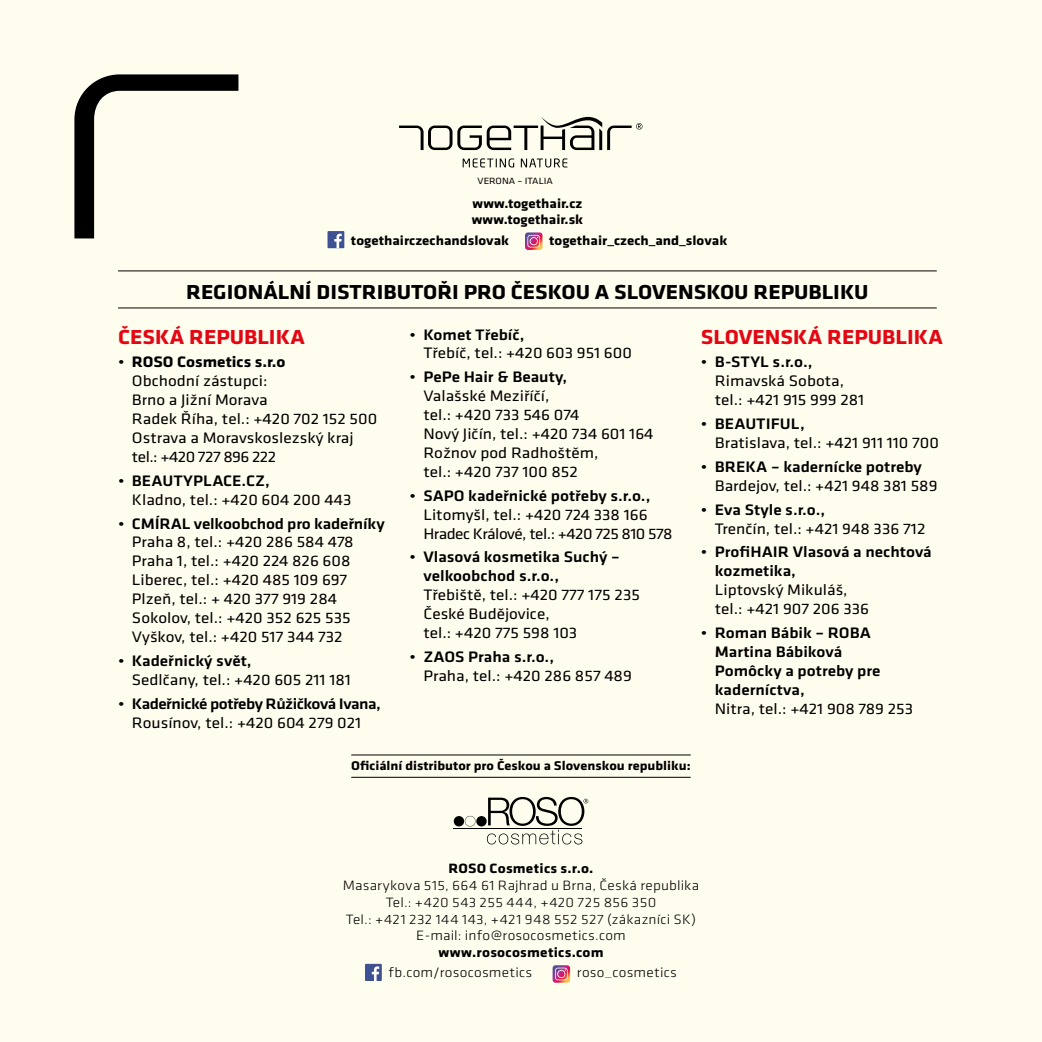
<style>
.page{position:relative;width:1042px;height:1042px;background:#fffdee}
.page>*{position:absolute;margin:0;border:0;box-sizing:border-box;transform-origin:0 0}
.t1{font:700 21px "Klavika";color:#000;scale:1.1 1}
.t2{font:700 21px "Klavika";color:#e30613;scale:1.1 1}
.t3{font:15.75px/18.9px "Klavika";color:#000;scale:1.1 1}
.t4{font:500 15.75px/18.9px "Klavika";color:#000;scale:1.1 1}
.t5{font:15.75px/18.9px "Klavika";letter-spacing:-.03em;color:#000;scale:1.1 1}
.t6{font:500 15.75px/18.9px "Klavika";letter-spacing:-.03em;color:#000;text-align:center;scale:1.1 1}
.t7{font:300 14px/16.8px "Klavika";letter-spacing:.015em;color:#000;text-align:center;scale:1.1 1}
.t8{font:700 14px "Klavika";letter-spacing:.015em;color:#000;scale:1.1 1}
.t9{font:700 13.65px/16.4px "Klavika";color:#000;scale:1.1 1}
.t10{font:700 13.12px "Klavika";color:#000;scale:1.1 1}
.t11{font:9.45px "Klavika";color:#000;scale:1.1 1}
.s1{font-weight:700}
.s2{font-weight:500}
.s3{font-weight:400}
</style>
<div class="page">
<div style="left:454px;top:816px;width:10px;height:10px;background:#000;border-radius:50%"></div>
<svg style="left:465px;top:816px;width:10px;height:10px"></svg>
<div style="left:476px;top:816px;width:11px;height:10px;background:#000;border-radius:50%"></div>
<hr style="left:454px;top:828px;width:128px;height:1px;background:#000">
<svg style="left:487px;top:797px;width:101px;height:47px"></svg>
<div style="left:327px;top:231px;width:17px;height:17px;background:#3e5293"></div>
<svg style="left:334px;top:234px;width:8px;height:14px"></svg>
<svg style="left:525px;top:232px;width:17px;height:18px"></svg>
<hr style="left:351px;top:777px;width:340px;height:1px;background:#000">
<hr style="left:351px;top:754px;width:340px;height:1px;background:#000">
<div style="left:365px;top:964px;width:17px;height:17px;background:#3e5293"></div>
<svg style="left:372px;top:966px;width:7px;height:15px"></svg>
<svg style="left:552px;top:965px;width:18px;height:17px"></svg>
<svg style="left:74px;top:74px;width:164px;height:164px"></svg>
<svg style="left:463px;top:158px;width:51px;height:9px"></svg>
<svg style="left:521px;top:158px;width:46px;height:9px"></svg>
<svg style="left:399px;top:117px;width:243px;height:33px"></svg>
<hr style="left:118px;top:307px;width:819px;height:1px;background:#000">
<hr style="left:118px;top:270px;width:819px;height:1px;background:#000">
<p class="t11" style="left:478px;top:174px;width:70px">VERONA – ITALIA</p>
<p class="t9" style="left:472px;top:195px;width:103px">www.togethair.cz www.togethair.sk</p>
<p class="t9" style="left:351px;top:231px;width:145px">togethairczechandslovak</p>
<p class="t9" style="left:549px;top:231px;width:163px">togethair_czech_and_slovak</p>
<h1 class="t1" style="left:186px;top:276px;width:622px">REGIONÁLNÍ DISTRIBUTOŘI PRO ČESKOU A SLOVENSKOU REPUBLIKU</h1>
<h1 class="t2" style="left:118px;top:321px;width:171px">ČESKÁ REPUBLIKA</h1>
<p class="t3" style="left:132px;top:352px;width:225px;text-indent:-14px">• <span class="s1">ROSO Cosmetics s.r.o<br></span>Obchodní zástupci:<br>Brno a Jižní Morava<br>Radek Říha, tel.: +420 702 152 500<br>Ostrava a Moravskoslezský kraj tel.: +420 727 896 222</p>
<p class="t3" style="left:132px;top:470px;width:201px;text-indent:-14px">• <span class="s2">BEAUTYPLACE.CZ,<br></span>Kladno, tel.: +420 604 200 443</p>
<p class="t3" style="left:132px;top:513px;width:231px;text-indent:-14px">• <span class="s2">CMÍRAL velkoobchod pro kadeřníky<br></span>Praha 8, tel.: +420 286 584 478<br>Praha 1, tel.: +420 224 826 608<br>Liberec, tel.: +420 485 109 697<br>Plzeň, tel.: + 420 377 919 284<br>Sokolov, tel.: +420 352 625 535<br>Vyškov, tel.: +420 517 344 732</p>
<p class="t3" style="left:132px;top:651px;width:200px;text-indent:-14px">• <span class="s2">Kadeřnický svět,<br></span>Sedlčany, tel.: +420 605 211 181</p>
<p class="t6" style="left:118px;top:694px;width:240px"><span class="s3">•</span> Kadeřnické potřeby Růžičková Ivana,<br><span class="s3">Rousínov, tel.: +420 604 279 021</span></p>
<h1 class="t2" style="left:701px;top:321px;width:222px">SLOVENSKÁ REPUBLIKA</h1>
<p class="t3" style="left:715px;top:352px;width:137px;text-indent:-14px">• <span class="s2">B-STYL s.r.o.,<br></span>Rimavská Sobota, tel.: +421 915 999 281</p>
<p class="t3" style="left:715px;top:414px;width:205px;text-indent:-14px">• <span class="s2">BEAUTIFUL,<br></span>Bratislava, tel.: +421 911 110 700</p>
<p class="t3" style="left:715px;top:457px;width:204px;text-indent:-14px">• <span class="s2">BREKA – kadernícke potreby<br></span>Bardejov, tel.: +421 948 381 589</p>
<p class="t3" style="left:715px;top:499px;width:193px;text-indent:-14px">• <span class="s2">Eva Style s.r.o.,<br></span>Trenčín, tel.: +421 948 336 712</p>
<p class="t4" style="left:715px;top:543px;width:199px;text-indent:-14px"><span class="s3">•</span> ProfiHAIR Vlasová a nechtová kozmetika,</p>
<p class="t3" style="left:715px;top:580px;width:142px">Liptovský Mikuláš, tel.: +421 907 206 336</p>
<p class="t4" style="left:715px;top:623px;width:152px;text-indent:-14px"><span class="s3">•</span> Roman Bábik – ROBA<br>Martina Bábiková<br>Pomôcky a potreby pre kaderníctva,</p>
<p class="t3" style="left:715px;top:698px;width:182px">Nitra, tel.: +421 908 789 253</p>
<p class="t3" style="left:423px;top:324px;width:191px;text-indent:-14px">• <span class="s2">Komet Třebíč,<br></span>Třebíč, tel.: +420 603 951 600</p>
<p class="t3" style="left:423px;top:367px;width:211px;text-indent:-14px">• <span class="s2">PePe Hair &amp; Beauty,<br></span>Valašské Meziříčí,<br>tel.: +420 733 546 074<br>Nový Jičín, tel.: +420 734 601 164<br>Rožnov pod Radhoštěm,<br>tel.: +420 737 100 852</p>
<p class="t5" style="left:423px;top:485px;width:228px;text-indent:-14px">• <span class="s2">SAPO kadeřnické potřeby s.r.o.,<br></span>Litomyšl, tel.: +420 724 338 166<br>Hradec Králové, tel.: +420 725 810 578</p>
<p class="t4" style="left:423px;top:548px;width:180px;text-indent:-14px"><span class="s3">•</span> Vlasová kosmetika Suchý – velkoobchod s.r.o.,</p>
<p class="t3" style="left:423px;top:585px;width:198px">Třebiště, tel.: +420 777 175 235<br>České Budějovice,<br>tel.: +420 775 598 103</p>
<p class="t3" style="left:423px;top:647px;width:191px;text-indent:-14px">• <span class="s2">ZAOS Praha s.r.o.,<br></span>Praha, tel.: +420 286 857 489</p>
<p class="t10" style="left:351px;top:756px;width:310px">Oficiální distributor pro Českou a Slovenskou republiku:</p>
<p class="t8" style="left:448px;top:858px;width:133px">ROSO Cosmetics s.r.o.</p>
<p class="t7" style="left:343px;top:877px;width:326px">Masarykova 515, 664 61 Rajhrad u Brna, Česká republika Tel.: +420 543 255 444, +420 725 856 350<br>Tel.: +421 232 144 143, +421 948 552 527 (zákazníci SK)<br>E-mail: info@rosocosmetics.com</p>
<p class="t8" style="left:438px;top:942px;width:152px">www.rosocosmetics.com</p>
<p class="t7" style="left:389px;top:964px;width:132px">fb.com/rosocosmetics</p>
<p class="t7" style="left:577px;top:964px;width:93px">roso_cosmetics</p>
</div>
